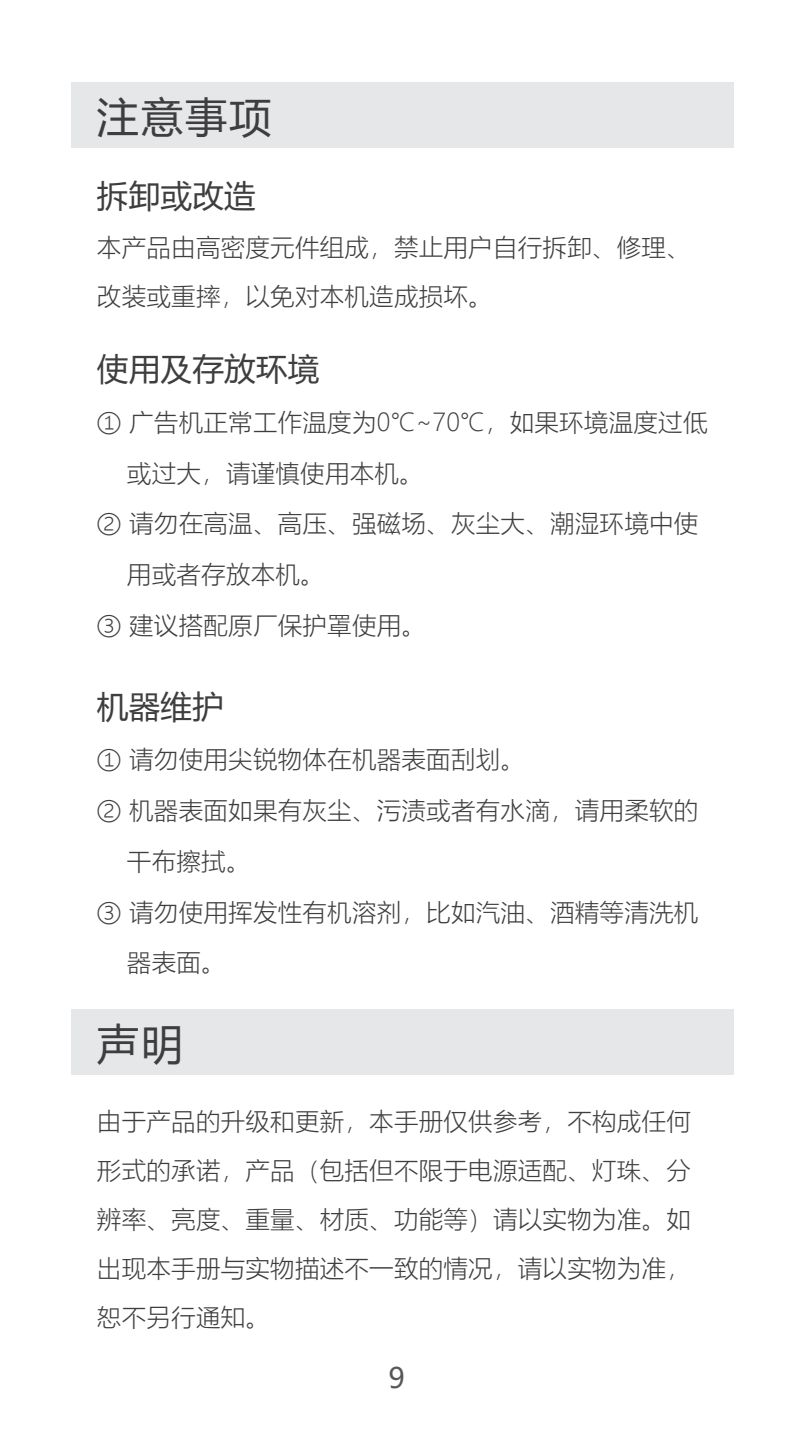
<style>
.page{position:relative;width:804px;height:1449px;background:#fff}
.page>*{position:absolute;margin:0;border:0;box-sizing:border-box;transform-origin:0 0}
.t1{font:42px "Microsoft Ya Hei";letter-spacing:.05em;color:#3e3e3f}
.t2{font:31.5px "Microsoft Ya Hei";letter-spacing:.01em;color:#3e3e3f}
.t3{font:28px "Microsoft Ya Hei";color:#57585a}
.t4{font:300 24.5px/49px "Microsoft Ya Hei";letter-spacing:.01em;color:#3e3e3f}
</style>
<div class="page">
<div style="left:71px;top:83px;width:662px;height:65px;background:#e6e7e9"></div>
<div style="left:71px;top:1009px;width:662px;height:66px;background:#e6e7e9"></div>
<h1 class="t1" style="left:97px;top:89px;width:176px">注意事项</h1>
<p class="t2" style="left:97px;top:174px;width:160px">拆卸或改造</p>
<p class="t4" style="left:97px;top:222px;width:595px">本产品由高密度元件组成，禁止用户自行拆卸、修理、改装或重摔，以免对本机造成损坏。</p>
<p class="t2" style="left:97px;top:347px;width:224px">使用及存放环境</p>
<p class="t4" style="left:97px;top:397px;width:612px">① 广告机正常工作温度为0℃~70℃，如果环境温度过低</p>
<p class="t4" style="left:127px;top:448px;width:298px">或过大，请谨慎使用本机。</p>
<p class="t4" style="left:97px;top:498px;width:603px">② 请勿在高温、高压、强磁场、灰尘大、潮湿环境中使</p>
<p class="t4" style="left:127px;top:549px;width:199px">用或者存放本机。</p>
<p class="t4" style="left:97px;top:600px;width:330px">③ 建议搭配原厂保护罩使用。</p>
<p class="t2" style="left:97px;top:685px;width:128px">机器维护</p>
<p class="t4" style="left:97px;top:734px;width:429px">① 请勿使用尖锐物体在机器表面刮划。</p>
<p class="t4" style="left:97px;top:785px;width:603px">② 机器表面如果有灰尘、污渍或者有水滴，请用柔软的</p>
<p class="t4" style="left:127px;top:836px;width:125px">干布擦拭。</p>
<p class="t4" style="left:97px;top:886px;width:603px">③ 请勿使用挥发性有机溶剂，比如汽油、酒精等清洗机</p>
<p class="t4" style="left:127px;top:937px;width:100px">器表面。</p>
<h1 class="t1" style="left:97px;top:1015px;width:88px">声明</h1>
<p class="t4" style="left:97px;top:1096px;width:595px;text-align:justify">由于产品的升级和更新，本手册仅供参考，不构成任何形式的承诺，产品（包括但不限于电源适配、灯珠、分辨率、亮度、重量、材质、功能等）请以实物为准。如出现本手册与实物描述不一致的情况，请以实物为准，恕不另行通知。</p>
<p class="t3" style="left:388px;top:1358px;width:18px">9</p>
</div>
